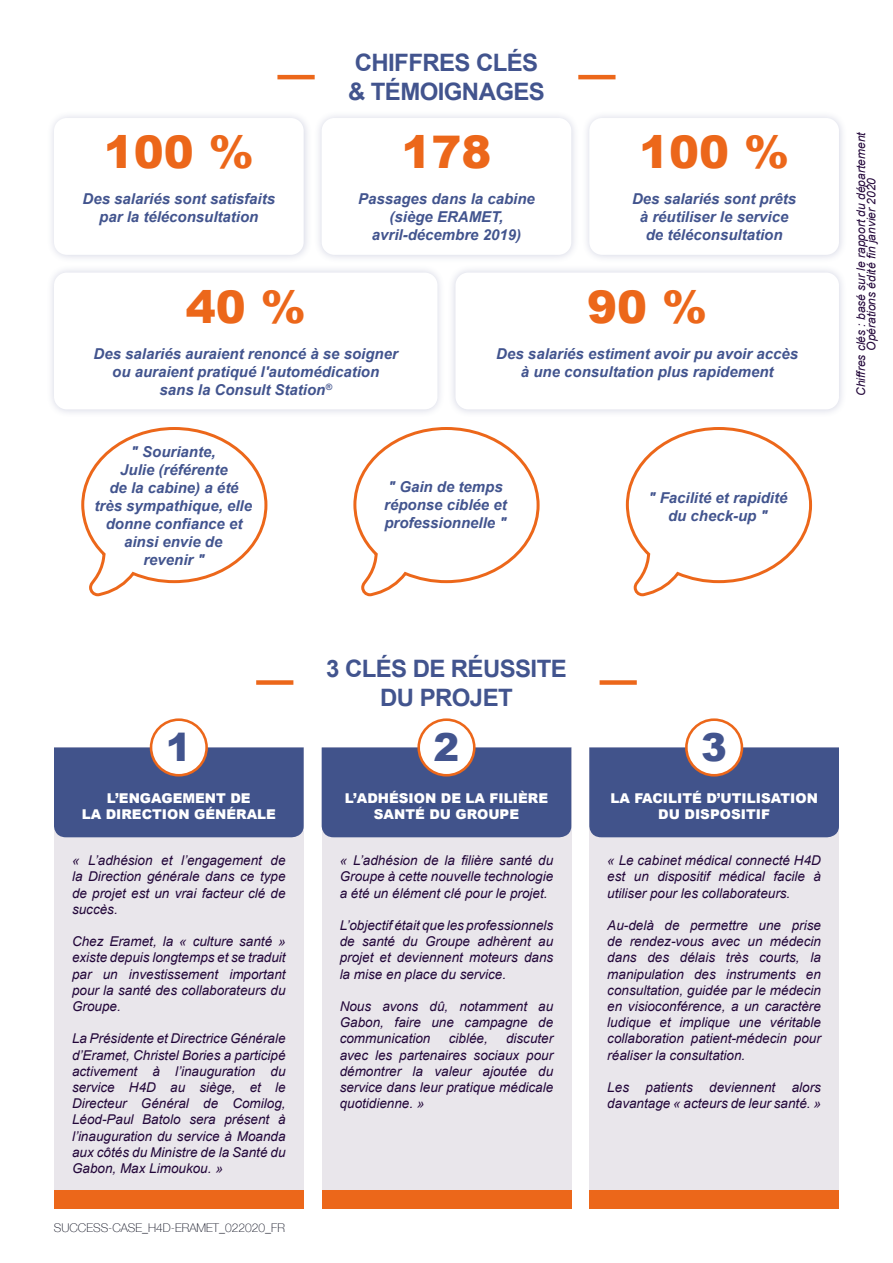
<style>
.page{position:relative;width:893px;height:1263px;background:#fff}
.page>*{position:absolute;margin:0;border:0;box-sizing:border-box;transform-origin:0 0}
.t1{font:900 45px "Arial";color:#ec671a}
.t2{font:900 38.55px "Arial";color:#42548e}
.t3{font:700 24px/28.8px "Arial";letter-spacing:-.025em;color:#42548e}
.t4{font:italic 700 15px/18px "Arial";color:#42548e;text-align:center}
.t5{font:italic 13.5px/16.2px "Arial";color:#220639;text-align:justify}
.t6{font:900 13.5px/16.2px "Arial";color:#fff;text-align:center}
.t7{font:italic 12px/10.5px "Arial";color:#220639;text-align:center}
.t8{font:100 12px "Helvetica Neue";color:#0e1020}
</style>
<div class="page">
<div style="left:322px;top:748px;width:249px;height:461px;background:#e9e6eb"></div>
<div style="left:589px;top:748px;width:250px;height:461px;background:#e9e6eb"></div>
<div style="left:54px;top:748px;width:250px;height:461px;background:#e9e6eb"></div>
<div style="left:322px;top:1191px;width:249px;height:18px;background:#ec671a"></div>
<div style="left:589px;top:1191px;width:250px;height:18px;background:#ec671a"></div>
<div style="left:54px;top:1191px;width:250px;height:18px;background:#ec671a"></div>
<div style="left:322px;top:747px;width:249px;height:90px;background:#41538b"></div>
<div style="left:589px;top:747px;width:250px;height:90px;background:#41538b"></div>
<div style="left:54px;top:747px;width:250px;height:90px;background:#41538b"></div>
<div style="left:419px;top:720px;width:55px;height:55px;background:#fff;border-radius:50%"></div>
<div style="left:417px;top:718px;width:59px;height:58px;border:3px solid #ec671a;border-radius:50%"></div>
<div style="left:686px;top:720px;width:56px;height:55px;background:#fff;border-radius:50%"></div>
<div style="left:685px;top:718px;width:58px;height:58px;border:3px solid #ec671a;border-radius:50%"></div>
<div style="left:151px;top:720px;width:56px;height:55px;background:#fff;border-radius:50%"></div>
<div style="left:150px;top:718px;width:58px;height:58px;border:3px solid #ec671a;border-radius:50%"></div>
<div style="left:581px;top:110px;width:266px;height:153px;background:#515991;opacity:.25"></div>
<div style="left:589px;top:118px;width:250px;height:137px;background:#fff;border-radius:13px"></div>
<div style="left:313px;top:110px;width:266px;height:153px;background:#f8f8fa"></div>
<div style="left:322px;top:118px;width:249px;height:137px;background:#fff;border-radius:13px"></div>
<div style="left:46px;top:110px;width:266px;height:153px;background:#515991;opacity:.25"></div>
<div style="left:54px;top:118px;width:250px;height:137px;background:#fff;border-radius:13px"></div>
<div style="left:447px;top:264px;width:400px;height:154px;background:#f6f7f9"></div>
<div style="left:455px;top:273px;width:384px;height:136px;background:#fff;border-radius:13px"></div>
<div style="left:46px;top:264px;width:400px;height:154px;background:#f6f7f9"></div>
<div style="left:54px;top:273px;width:383px;height:136px;background:#fff;border-radius:13px"></div>
<hr style="left:277px;top:75px;width:38px;height:4px;background:#ec671a">
<hr style="left:578px;top:75px;width:37px;height:4px;background:#ec671a">
<div style="left:256px;top:680px;width:37px;height:5px;background:#ec671a"></div>
<div style="left:600px;top:680px;width:37px;height:5px;background:#ec671a"></div>
<svg style="left:81px;top:427px;width:187px;height:170px"></svg>
<svg style="left:353px;top:427px;width:187px;height:170px"></svg>
<svg style="left:625px;top:427px;width:188px;height:170px"></svg>
<h1 class="t1" style="left:104px;top:119px;width:152px">100 %</h1>
<p class="t4" style="left:83px;top:190px;width:194px">Des salariés sont satisfaits par la téléconsultation</p>
<h3 class="t3" style="left:348px;top:49px;width:198px">CHIFFRES CLÉS &amp; TÉMOIGNAGES</h3>
<h1 class="t1" style="left:401px;top:119px;width:92px">178</h1>
<p class="t4" style="left:358px;top:190px;width:178px">Passages dans la cabine (siège ERAMET, avril-décembre 2019)</p>
<h1 class="t1" style="left:639px;top:119px;width:152px">100 %</h1>
<p class="t4" style="left:632px;top:190px;width:166px">Des salariés sont prêts à réutiliser le service de téléconsultation</p>
<h1 class="t1" style="left:186px;top:274px;width:122px">40 %</h1>
<p class="t4" style="left:94px;top:345px;width:306px">Des salariés auraient renoncé à se soigner ou auraient pratiqué l'automédication sans la Consult Station<sup>®</sup></p>
<h1 class="t1" style="left:587px;top:274px;width:122px">90 %</h1>
<p class="t4" style="left:496px;top:345px;width:303px">Des salariés estiment avoir pu avoir accès à une consultation plus rapidement</p>
<p class="t4" style="left:94px;top:443px;width:159px">" Souriante,<br>Julie (référente<br>de la cabine) a été très sympathique, elle donne confiance et ainsi envie de<br>revenir "</p>
<p class="t4" style="left:384px;top:478px;width:124px;text-align:left">" Gain de temps réponse ciblée et professionnelle "</p>
<p class="t4" style="left:648px;top:489px;width:140px">" Facilité et rapidité du check-up "</p>
<p class="t7" style="left:856px;top:396px;width:265px;rotate:-90deg">Chiffres clés : basé sur le rapport du département<br>Opérations édité fin janvier 2020</p>
<h3 class="t3" style="left:326px;top:655px;width:242px;text-align:center">3 CLÉS DE RÉUSSITE<br>DU PROJET</h3>
<h2 class="t2" style="left:166px;top:719px;width:27px">1</h2>
<h2 class="t2" style="left:434px;top:719px;width:27px">2</h2>
<h2 class="t2" style="left:701px;top:719px;width:27px">3</h2>
<p class="t6" style="left:82px;top:790px;width:196px">L’ENGAGEMENT DE<br>LA DIRECTION GÉNÉRALE</p>
<p class="t5" style="left:72px;top:852px;width:215px">« L’adhésion et l’engagement de la Direction générale dans ce type de projet est un vrai facteur clé de succès.</p>
<p class="t5" style="left:72px;top:933px;width:215px">Chez Eramet, la « culture santé » existe depuis longtemps et se traduit par un investissement important pour la santé des collaborateurs du Groupe.</p>
<p class="t5" style="left:72px;top:1031px;width:215px">La Présidente et Directrice Générale d’Eramet, Christel Bories a participé activement à l’inauguration du service H4D au siège, et le Directeur Général de Comilog, Léod-Paul Batolo sera présent à l’inauguration du service à Moanda aux côtés du Ministre de la Santé du Gabon, Max Limoukou. »</p>
<p class="t8" style="left:54px;top:1219px;width:232px">SUCCESS-CASE_H4D-ERAMET_022020_FR</p>
<p class="t6" style="left:345px;top:790px;width:205px">L’ADHÉSION DE LA FILIÈRE<br>SANTÉ DU GROUPE</p>
<p class="t6" style="left:610px;top:790px;width:209px">LA FACILITÉ D’UTILISATION<br>DU DISPOSITIF</p>
<p class="t5" style="left:340px;top:852px;width:215px">« L’adhésion de la filière santé du Groupe à cette nouvelle technologie a été un élément clé pour le projet.</p>
<p class="t5" style="left:340px;top:917px;width:215px">L’objectif était que les professionnels de santé du Groupe adhèrent au projet et deviennent moteurs dans la mise en place du service.</p>
<p class="t5" style="left:340px;top:998px;width:215px">Nous avons dû, notamment au Gabon, faire une campagne de communication</p>
<p class="t5" style="left:340px;top:1031px;width:215px;text-indent:166px">discuter avec les partenaires sociaux pour démontrer la valeur ajoutée du service dans leur pratique médicale quotidienne. »</p>
<p class="t5" style="left:449px;top:1031px;width:41px">ciblée,</p>
<p class="t5" style="left:607px;top:852px;width:215px">« Le cabinet médical connecté H4D est un dispositif médical facile à utiliser pour les collaborateurs.</p>
<p class="t5" style="left:607px;top:917px;width:215px">Au-delà de permettre une prise de rendez-vous avec un médecin dans des délais très courts, la manipulation des instruments en consultation, guidée par le médecin en visioconférence, a un caractère ludique et implique une véritable collaboration patient-médecin pour réaliser la consultation.</p>
<p class="t5" style="left:607px;top:1079px;width:215px">Les patients deviennent alors davantage « acteurs de leur santé. »</p>
</div>
